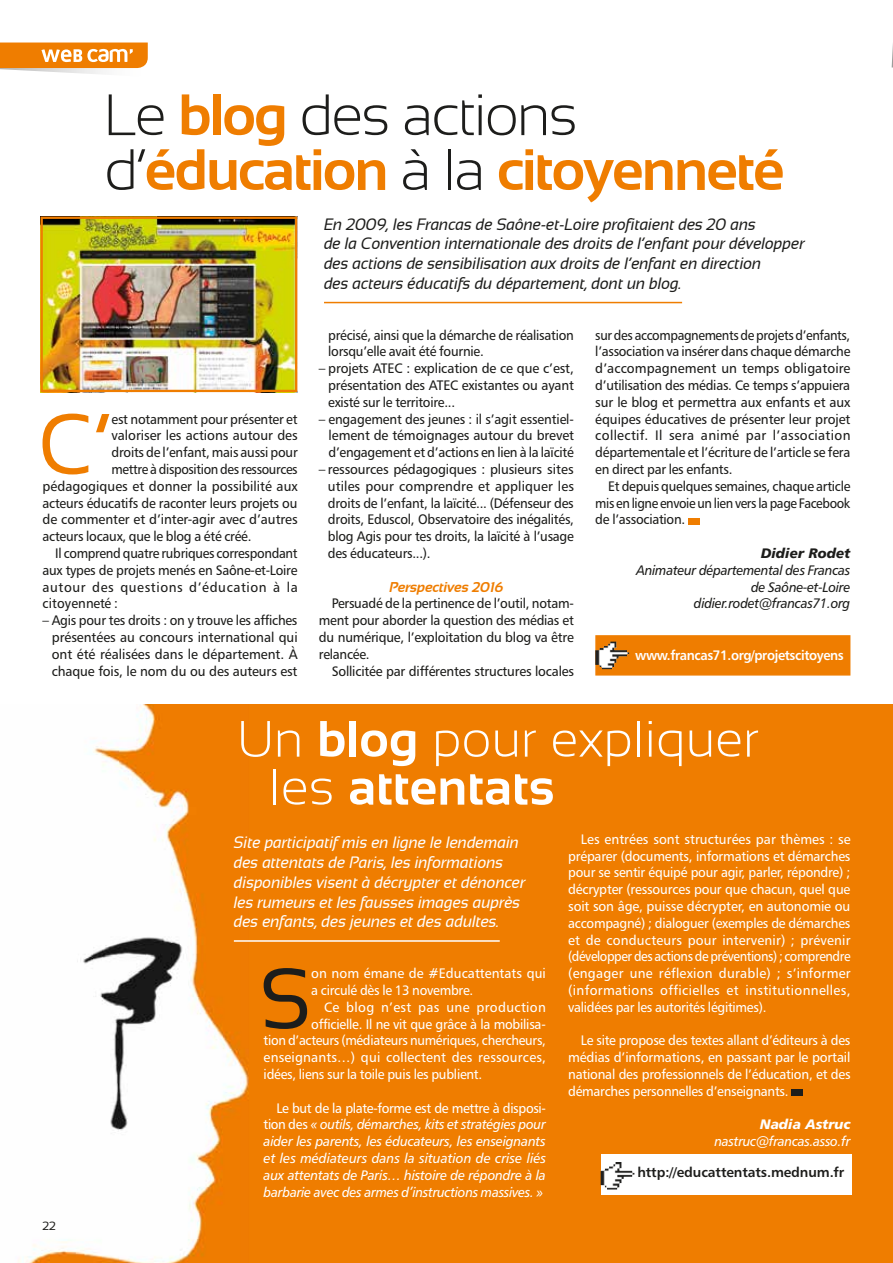
<style>
.page{position:relative;width:893px;height:1263px;background:#fff}
.page>*{position:absolute;margin:0;border:0;box-sizing:border-box;transform-origin:0 0}
.t1{font:85.95px "Sansation";color:#ef7d00;scale:.95 1}
.t2{font:85.95px "Sansation";color:#1d1d1b;scale:.95 1}
.t3{font:700 58.2px/54.9px "Sansation";letter-spacing:-.035em;color:#ef7d00}
.t4{font:300 51px/48px "Sansation";color:#fff}
.t5{font:italic 16.5px/19.8px "Sansation";letter-spacing:-.01em;color:#1d1d1b;scale:.95 1}
.t6{font:italic 16.5px/19.8px "Sansation";letter-spacing:-.01em;color:#fff;scale:.95 1}
.t7{font:italic 700 14.25px "Sansation";letter-spacing:-.01em;color:#ef7d00}
.t8{font:13.8px/16.8px "Humanist 777 BT Roman B";letter-spacing:-.02em;color:#1d1d1b;text-align:justify;scale:.95 1}
.t9{font:13.8px/16.8px "Humanist 777 BT Roman B";letter-spacing:-.02em;color:#fff;text-align:justify}
.t10{font:13.8px/16.8px "Humanist 777 BT Roman B";letter-spacing:-.02em;color:#1d1d1b;text-align:justify;scale:.93 1}
.t11{font:13.8px/16.8px "Humanist 777 BT Roman B";letter-spacing:-.02em;color:#1d1d1b;text-align:justify}
.t12{font:13.8px/16.8px "Humanist 777 BT Roman B";letter-spacing:-.02em;color:#fff;text-align:justify;scale:.95 1}
.t13{font:13.8px/16.8px "Humanist 777 BT Italic B";letter-spacing:-.02em;color:#fff;text-align:justify;scale:.95 1}
.t14{font:13.8px/16.8px "Humanist 777 BT Italic B";letter-spacing:-.02em;color:#1d1d1b;text-align:right;scale:.95 1}
.t15{font:13.8px "Humanist 777 BT Roman B";color:#1d1d1b}
.t16{font:13.8px/16.8px "Humanist 777 BT Roman B";color:#fff}
.t17{font:13.8px "Humanist 777 BT Roman B";letter-spacing:-.02em;color:#fff;scale:.94 1}
.t18{font:13.8px "Humanist 777 BT Roman B";letter-spacing:-.02em;color:#1d1d1b;scale:.96 1}
.t19{font:13.8px "Humanist 777 BT Roman B";letter-spacing:.015em;color:#fff}
.t20{font:13.8px "Humanist 777 BT Roman B";letter-spacing:-.02em;color:#fff;scale:.96 1}
.t21{font:13.8px "Humanist 777 BT Roman B";letter-spacing:-.02em;color:#1d1d1b;scale:.94 1}
.t22{font:13.8px "Humanist 777 BT Bold B";letter-spacing:-.03em;color:#fff;scale:.94 1}
.t23{font:13.8px "Humanist 777 BT Roman B";letter-spacing:.045em;color:#1d1d1b}
.t24{font:13.8px "Humanist 777 BT Bold B";letter-spacing:-.01em;color:#1d1d1b}
.t25{font:13.8px "Humanist 777 BT Roman B";letter-spacing:.025em;color:#fff}
.t26{font:13.8px "Humanist 777 BT Roman B";letter-spacing:.01em;color:#1d1d1b;scale:.95 1}
.t27{font:13.8px "Humanist 777 BT Black Italic B";letter-spacing:-.01em;color:#1d1d1b}
.t28{font:13.8px "Humanist 777 BT Black Italic B";letter-spacing:-.01em;color:#fff}
.t29{font:12px "Sansation";color:#1d1d1b}
.s1{font-weight:300;color:#1d1d1b}
.s2{font-weight:700}
.s3{font-family:"Humanist 777 BT Roman B"}
</style>
<div class="page">
<div style="left:0;top:705px;width:893px;height:558px;background:#ef7d00"></div>
<img style="left:0;top:705px;width:249px;height:558px">
<svg style="left:892px;top:44px;width:1px;height:24px"></svg>
<svg style="left:0;top:43px;width:148px;height:31px"></svg>
<div style="left:688px;top:518px;width:12px;height:6px;background:#ef7d00"></div>
<div style="left:595px;top:635px;width:255px;height:40px;background:#ef7d00;border:2px solid #ef7d00"></div>
<img style="left:595px;top:642px;width:34px;height:27px">
<img style="left:43px;top:220px;width:251px;height:169px">
<div style="left:40px;top:217px;width:257px;height:175px;border:2px solid #ef7d00"></div>
<hr style="left:324px;top:302px;width:358px;height:1px;background:#ef7d00">
<div style="left:601px;top:1154px;width:250px;height:41px;background:#fff"></div>
<img style="left:601px;top:1162px;width:33px;height:27px">
<hr style="left:234px;top:940px;width:266px;height:2px;background:#fff">
<div style="left:791px;top:1089px;width:12px;height:7px;background:#1d1d1b"></div>
<h2 class="t3" style="left:104px;top:88px;width:682px"><span class="s1">Le</span> blog <span class="s1">des actions d’</span>éducation <span class="s1">à la</span> citoyenneté</h2>
<h1 class="t1" style="left:39px;top:396px;width:78px">C’</h1>
<p class="t8" style="left:112px;top:410px;width:197px">est notamment pour présenter et</p>
<p class="t15" style="left:112px;top:427px;width:188px">valoriser les actions autour des</p>
<p class="t8" style="left:112px;top:444px;width:197px">droits de l’enfant, mais aussi pour</p>
<p class="t10" style="left:112px;top:461px;width:202px">mettre à disposition des ressources</p>
<p class="t15" style="left:43px;top:477px;width:257px">pédagogiques et donner la possibilité aux</p>
<p class="t8" style="left:43px;top:494px;width:270px">acteurs éducatifs de raconter leurs projets ou</p>
<p class="t11" style="left:43px;top:511px;width:257px">de commenter et d’inter-agir avec d’autres</p>
<p class="t8" style="left:43px;top:528px;width:221px">acteurs locaux, que le blog a été créé.</p>
<p class="t21" style="left:55px;top:545px;width:259px">Il comprend quatre rubriques correspondant</p>
<p class="t8" style="left:43px;top:561px;width:270px">aux types de projets menés en Saône-et-Loire</p>
<p class="t23" style="left:43px;top:578px;width:257px">autour des questions d’éducation à la</p>
<p class="t26" style="left:43px;top:595px;width:81px">citoyenneté :</p>
<p class="t8" style="left:52px;top:612px;width:260px;text-indent:-9px">– Agis pour tes droits : on y trouve les affiches présentées au concours international qui ont été réalisées dans le département. À chaque fois, le nom du ou des auteurs est</p>
<p class="t5" style="left:324px;top:214px;width:507px">En 2009, les Francas de Saône-et-Loire profitaient des 20 ans<br>de la Convention internationale des droits de l’enfant pour développer des actions de sensibilisation aux droits de l’enfant en direction<br>des acteurs éducatifs du département, dont un blog.</p>
<p class="t8" style="left:328px;top:326px;width:260px">précisé, ainsi que la démarche de réalisation lorsqu’elle avait été fournie.</p>
<p class="t11" style="left:328px;top:360px;width:247px;text-indent:-9px">– projets ATEC : explication de ce que c’est, présentation des ATEC existantes ou ayant existé sur le territoire...</p>
<p class="t8" style="left:328px;top:410px;width:260px;text-indent:-10px">– engagement des jeunes : il s’agit essentiel&shy;lement de témoignages autour du brevet d’engagement et d’actions en lien à la laïcité</p>
<p class="t11" style="left:328px;top:461px;width:248px;text-indent:-9px">– ressources pédagogiques : plusieurs sites utiles pour comprendre et appliquer les droits de l’enfant, la laïcité... (Défenseur des droits, Eduscol, Observatoire des inégalités, blog Agis pour tes droits, la laïcité à l’usage des éducateurs...).</p>
<p class="t7" style="left:389px;top:579px;width:116px">Perspectives 2016</p>
<p class="t8" style="left:319px;top:595px;width:270px;text-indent:13px">Persuadé de la pertinence de l’outil, notam&shy;ment pour aborder la question des médias et du numérique, l’exploitation du blog va être relancée.</p>
<p class="t18" style="left:332px;top:662px;width:254px">Sollicitée par différentes structures locales</p>
<p class="t10" style="left:595px;top:326px;width:276px">sur des accompagnements de projets d’enfants, l’association va insérer dans chaque démarche d’accompagnement un temps obligatoire d’utilisation des médias. Ce temps s’appuiera sur le blog et permettra aux enfants et aux équipes éducatives de présenter leur projet collectif. Il sera animé par l’association départementale et l’écriture de l’article se fera en direct par les enfants.</p>
<p class="t8" style="left:595px;top:477px;width:270px;text-indent:13px">Et depuis quelques semaines, chaque article mis en ligne envoie un lien vers la page Facebook de l’association.</p>
<p class="t27" style="left:761px;top:544px;width:91px">Didier Rodet</p>
<p class="t14" style="left:636px;top:561px;width:227px">Animateur départemental des Francas de Saône-et-Loire didier.rodet@francas71.org</p>
<p class="t22" style="left:635px;top:646px;width:223px">www.francas71.org/projetscitoyens</p>
<h3 class="t4" style="left:269px;top:715px;width:491px;text-indent:-32px">Un <span class="s2">blog</span> pour expliquer les <span class="s2">attentats</span></h3>
<p class="t29" style="left:43px;top:1219px;width:15px">22</p>
<p class="t6" style="left:234px;top:833px;width:308px">Site participatif mis en ligne le lendemain des attentats de Paris, les informations disponibles visent à décrypter et dénoncer les rumeurs et les fausses images auprès des enfants, des jeunes et des adultes.</p>
<p class="t9" style="left:568px;top:830px;width:284px;text-indent:13px">Les entrées sont structurées par thèmes : se préparer (documents, informations et démarches pour se sentir équipé pour agir, parler, répondre) ; décrypter (ressources pour que chacun, quel que soit son âge, puisse décrypter, en autonomie ou accompagné) ; dialoguer (exemples de démarches et de conducteurs pour intervenir) ; prévenir (développer des actions de préventions) ; comprendre (engager une réflexion durable) ; s’informer (informations officielles et institutionnelles, validées par les autorités légitimes).</p>
<p class="t12" style="left:568px;top:1032px;width:299px;text-indent:13px">Le site propose des textes allant d’éditeurs à des médias d’informations, en passant par le portail national des professionnels de l’éducation, et des démarches personnelles d’enseignants.</p>
<p class="t28" style="left:760px;top:1115px;width:92px">Nadia Astruc</p>
<p class="t13" style="left:714px;top:1133px;width:145px">nastruc@francas.asso.fr</p>
<h1 class="t2" style="left:260px;top:951px;width:56px">S</h1>
<p class="t16" style="left:311px;top:965px;width:236px">on nom émane de #Educattentats qui a circulé dès le 13 novembre.</p>
<p class="t25" style="left:324px;top:998px;width:223px">Ce blog n’est pas une production</p>
<p class="t12" style="left:311px;top:1015px;width:249px">officielle. Il ne vit que grâce à la mobilisa-</p>
<p class="t17" style="left:264px;top:1032px;width:302px">tion d’acteurs (médiateurs numériques, chercheurs,</p>
<p class="t19" style="left:264px;top:1049px;width:284px">enseignants…) qui collectent des ressources,</p>
<p class="t12" style="left:264px;top:1065px;width:232px">idées, liens sur la toile puis les publient.</p>
<p class="t20" style="left:276px;top:1099px;width:282px">Le but de la plate-forme est de mettre à disposi-</p>
<p class="t13" style="left:264px;top:1116px;width:299px"><span class="s3">tion des</span> « outils, démarches, kits et stratégies pour aider les parents, les éducateurs, les enseignants et les médiateurs dans la situation de crise liés aux attentats de Paris… histoire de répondre à la barbarie avec des armes d’instructions massives. »</p>
<p class="t24" style="left:637px;top:1163px;width:208px">http://educattentats.mednum.fr</p>
</div>
